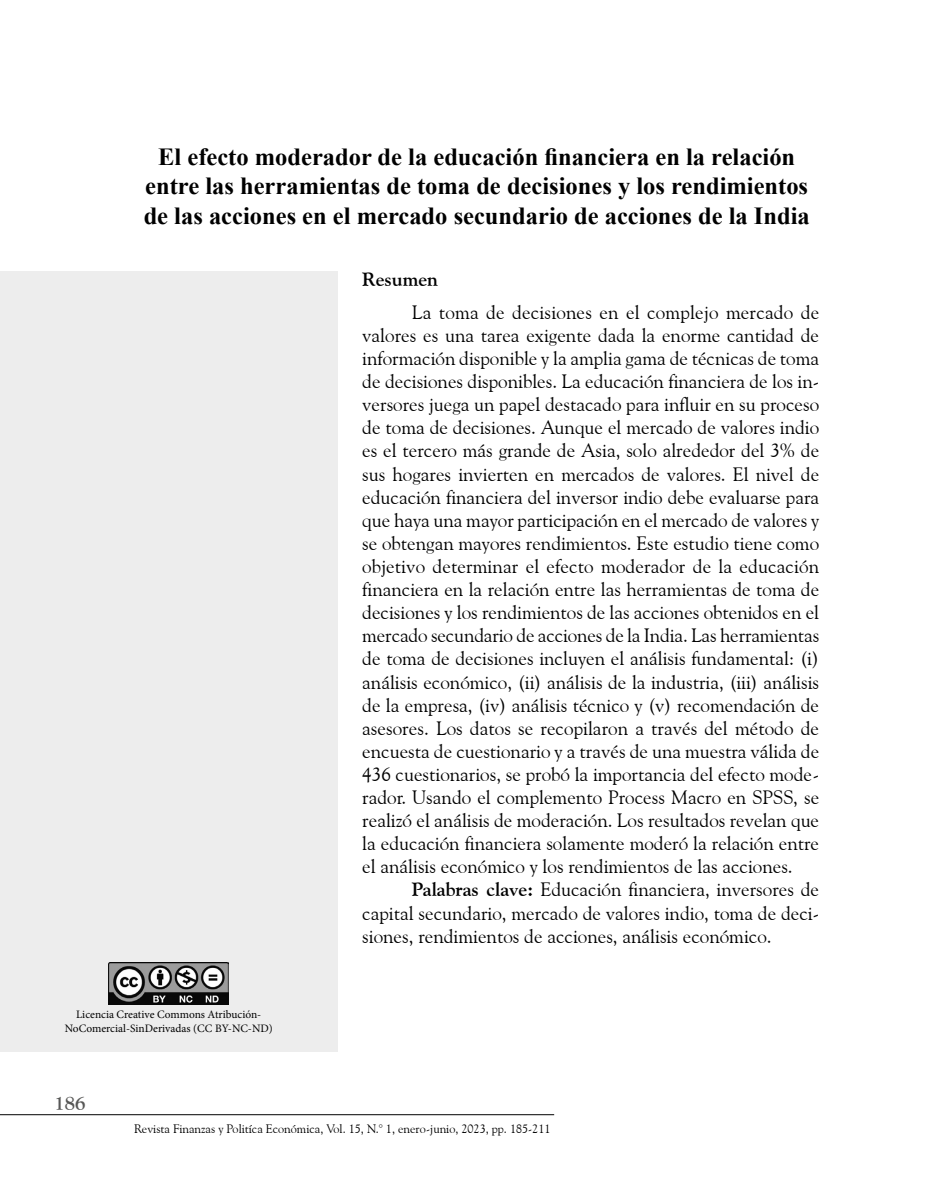
<style>
.page{position:relative;width:943px;height:1191px;background:#fff}
.page>*{position:absolute;margin:0;border:0;box-sizing:border-box;transform-origin:0 0}
.t1{font:700 24.5px/29.4px "Times New Roman";color:#000;text-align:center}
.t2{font:19.25px/23.1px "Goudy Old Style BT";color:#000;text-align:justify}
.t3{font:700 19.25px "Goudy Old Style BT";color:#000}
.t4{font:700 19.25px "Goudy Old Style BT";color:#575756}
.t5{font:12.25px "Goudy Old Style BT";color:#000}
.t6{font:11.38px/13.7px "Minion Pro";color:#000;text-align:center}
.s1{font-weight:700}
</style>
<div class="page">
<hr style="left:0;top:1114px;width:554px;height:1px;background:#000">
<div style="left:0;top:271px;width:338px;height:781px;background:#ededed"></div>
<img style="left:108px;top:962px;width:121px;height:43px">
<p class="t1" style="left:144px;top:141px;width:667px">El efecto moderador de la educación financiera en la relación entre las herramientas de toma de decisiones y los rendimientos de las acciones en el mercado secundario de acciones de la India</p>
<p class="t6" style="left:65px;top:1007px;width:209px">Licencia Creative Commons Atribución-<br>NoComercial-SinDerivadas (CC BY-NC-ND)</p>
<p class="t4" style="left:54px;top:1091px;width:33px">186</p>
<p class="t3" style="left:362px;top:267px;width:77px">Resumen</p>
<p class="t2" style="left:362px;top:300px;width:458px;text-indent:50px">La toma de decisiones en el complejo mercado de valores es una tarea exigente dada la enorme cantidad de información disponible y la amplia gama de técnicas de toma de decisiones disponibles. La educación financiera de los in&shy;versores juega un papel destacado para influir en su proceso de toma de decisiones. Aunque el mercado de valores indio es el tercero más grande de Asia, solo alrededor del 3% de sus hogares invierten en mercados de valores. El nivel de educación financiera del inversor indio debe evaluarse para que haya una mayor participación en el mercado de valores y se obtengan mayores rendimientos. Este estudio tiene como objetivo determinar el efecto moderador de la educación financiera en la relación entre las herramientas de toma de decisiones y los rendimientos de las acciones obtenidos en el mercado secundario de acciones de la India. Las herramientas de toma de decisiones incluyen el análisis fundamental: (i) análisis económico, (ii) análisis de la industria, (iii) análisis de la empresa, (iv) análisis técnico y (v) recomendación de asesores. Los datos se recopilaron a través del método de encuesta de cuestionario y a través de una muestra válida de 436 cuestionarios, se probó la importancia del efecto mode&shy;rador. Usando el complemento Process Macro en SPSS, se realizó el análisis de moderación. Los resultados revelan que la educación financiera solamente moderó la relación entre el análisis económico y los rendimientos de las acciones.</p>
<p class="t2" style="left:362px;top:878px;width:458px;text-indent:50px"><span class="s1">Palabras clave:</span> Educación financiera, inversores de capital secundario, mercado de valores indio, toma de deci&shy;siones, rendimientos de acciones, análisis económico.</p>
<p class="t5" style="left:134px;top:1121px;width:418px">Revista Finanzas y Politíca Económica, Vol. 15, N.° 1, enero-junio, 2023, pp. 185-211</p>
</div>
